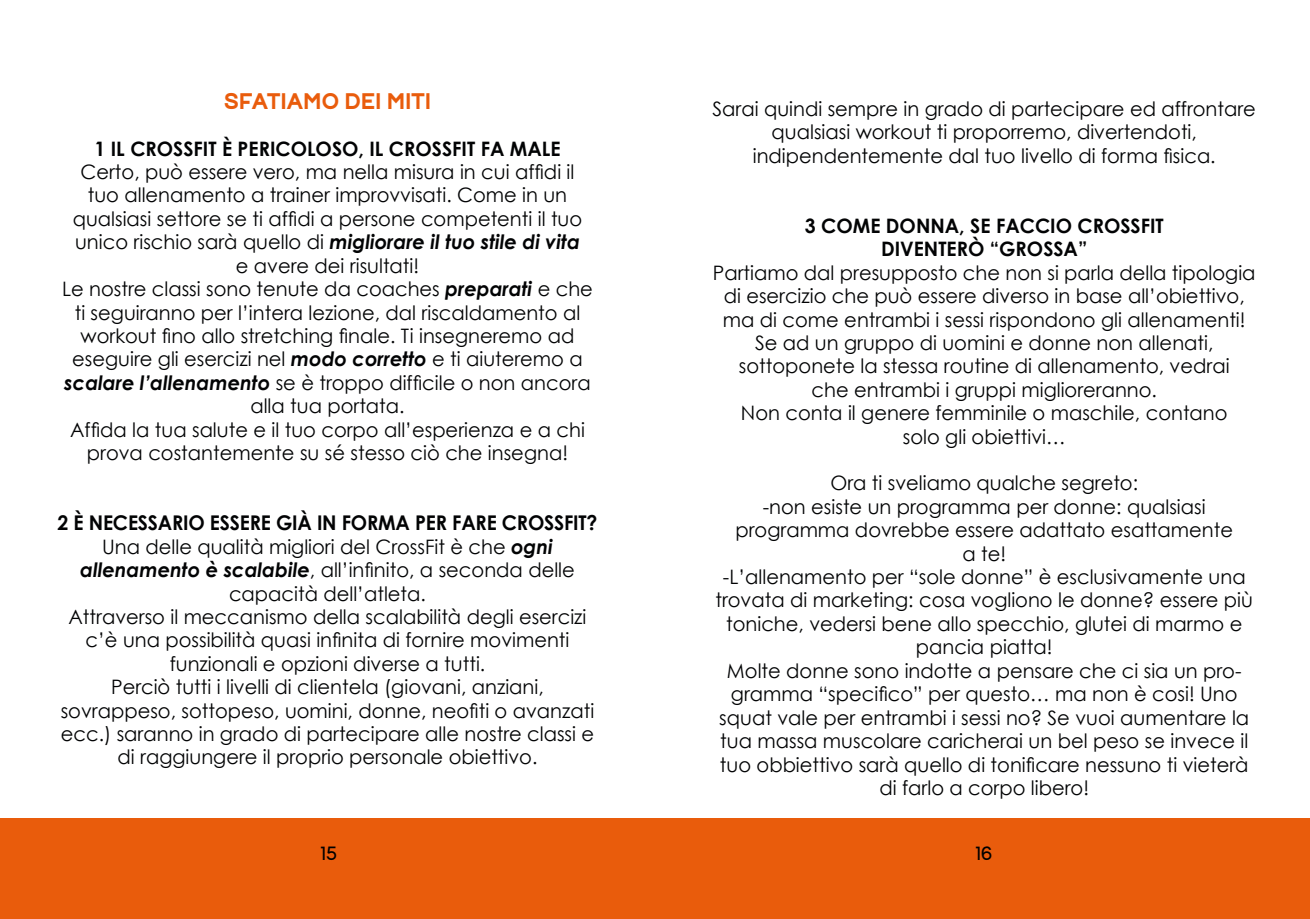
<style>
.page{position:relative;width:1310px;height:919px;background:#fff}
.page>*{position:absolute;margin:0;border:0;box-sizing:border-box;transform-origin:0 0}
.t1{font:700 21.45px "Breymont";color:#e95c0c}
.t2{font:700 20.25px "Century Gothic";letter-spacing:-.01em;color:#020304;scale:.96 1}
.t3{font:19.95px/23.4px "Century Gothic";color:#020304;text-align:center}
.t4{font:700 19.95px/23.4px "Century Gothic";color:#020304;text-align:center}
.t5{font:300 18px "Breymont";color:#000}
.s1{font-weight:700;font-style:italic}
</style>
<div class="page">
<div style="left:0;top:818px;width:1310px;height:100px;background:#e95c0c"></div>
<p class="t1" style="left:224px;top:87px;width:209px">SFATIAMO DEI MITI</p>
<p class="t4" style="left:94px;top:136px;width:468px">1 IL CROSSFIT È PERICOLOSO, IL CROSSFIT FA MALE</p>
<p class="t3" style="left:62px;top:160px;width:532px">Certo, può essere vero, ma nella misura in cui affidi il<br>tuo allenamento a trainer improvvisati. Come in un qualsiasi settore se ti affidi a persone competenti il tuo unico rischio sarà quello di <span class="s1">migliorare il tuo stile di vita<br></span>e avere dei risultati!<br>Le nostre classi sono tenute da coaches <span class="s1">preparati</span> e che ti seguiranno per l’intera lezione, dal riscaldamento al workout fino allo stretching finale. Ti insegneremo ad eseguire gli esercizi nel <span class="s1">modo corretto</span> e ti aiuteremo a <span class="s1">scalare l’allenamento</span> se è troppo difficile o non ancora alla tua portata.<br>Affida la tua salute e il tuo corpo all’esperienza e a chi prova costantemente su sé stesso ciò che insegna!</p>
<p class="t2" style="left:58px;top:510px;width:564px">2 È NECESSARIO ESSERE GIÀ IN FORMA PER FARE CROSSFIT?</p>
<p class="t3" style="left:61px;top:534px;width:535px">Una delle qualità migliori del CrossFit è che <span class="s1">ogni allenamento è scalabile</span>, all’infinito, a seconda delle capacità dell’atleta.<br>Attraverso il meccanismo della scalabilità degli esercizi c’è una possibilità quasi infinita di fornire movimenti funzionali e opzioni diverse a tutti.<br>Perciò tutti i livelli di clientela (giovani, anziani, sovrappeso, sottopeso, uomini, donne, neofiti o avanzati ecc.) saranno in grado di partecipare alle nostre classi e di raggiungere il proprio personale obiettivo.</p>
<p class="t5" style="left:320px;top:842px;width:19px">15</p>
<p class="t3" style="left:712px;top:97px;width:545px">Sarai quindi sempre in grado di partecipare ed affrontare qualsiasi workout ti proporremo, divertendoti, indipendentemente dal tuo livello di forma fisica.</p>
<p class="t4" style="left:805px;top:213px;width:360px">3 COME DONNA, SE FACCIO CROSSFIT<br>DIVENTERÒ “GROSSA”</p>
<p class="t3" style="left:713px;top:260px;width:544px">Partiamo dal presupposto che non si parla della tipologia di esercizio che può essere diverso in base all’obiettivo, ma di come entrambi i sessi rispondono gli allenamenti!<br>Se ad un gruppo di uomini e donne non allenati, sottoponete la stessa routine di allenamento, vedrai<br>che entrambi i gruppi miglioreranno.<br>Non conta il genere femminile o maschile, contano<br>solo gli obiettivi…</p>
<p class="t3" style="left:715px;top:471px;width:539px">Ora ti sveliamo qualche segreto:<br>-non esiste un programma per donne: qualsiasi programma dovrebbe essere adattato esattamente<br>a te!<br>-L’allenamento per “sole donne” è esclusivamente una trovata di marketing: cosa vogliono le donne? essere più toniche, vedersi bene allo specchio, glutei di marmo e pancia piatta!<br>Molte donne sono indotte a pensare che ci sia un pro&shy;gramma “specifico” per questo… ma non è cosi! Uno squat vale per entrambi i sessi no? Se vuoi aumentare la tua massa muscolare caricherai un bel peso se invece il tuo obbiettivo sarà quello di tonificare nessuno ti vieterà di farlo a corpo libero!</p>
<p class="t5" style="left:974px;top:842px;width:19px">16</p>
</div>
